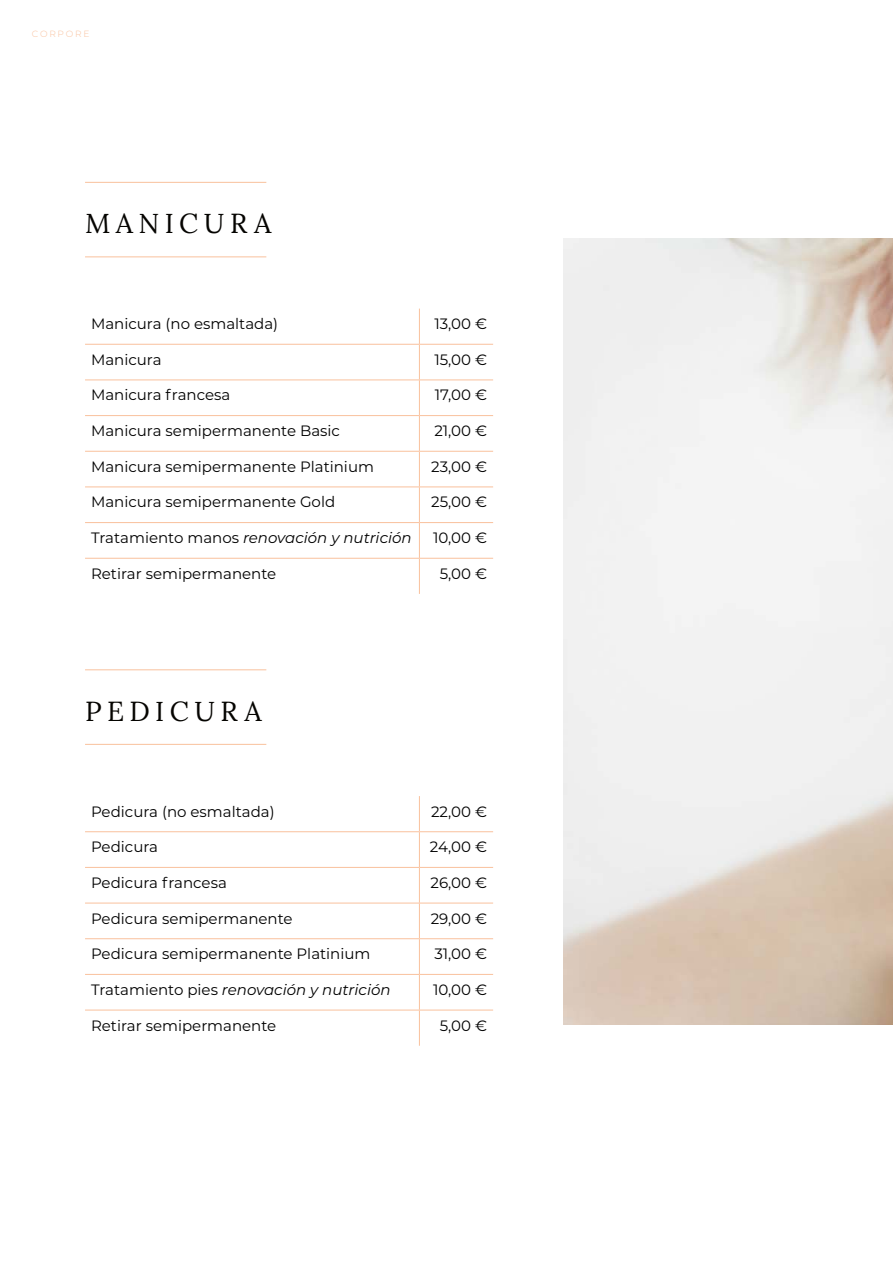
<style>
.page{position:relative;width:893px;height:1263px;background:#fff}
.page>*{position:absolute;margin:0;border:0;box-sizing:border-box;transform-origin:0 0}
.t1{font:27.45px "Lora";letter-spacing:.2em;color:#050400}
.t2{font:15px "Montserrat";color:#000}
.t3{font:italic 15px "Montserrat";color:#000}
.t4{font:300 9px "Montserrat";letter-spacing:.2em;color:#f9c19d}
.s1{font-style:normal}
</style>
<div class="page">
<img style="left:563px;top:239px;width:330px;height:785px">
<hr style="left:85px;top:182px;width:181px;height:1px;background:#f9c19d">
<hr style="left:85px;top:669px;width:181px;height:1px;background:#f9c19d">
<hr style="left:85px;top:256px;width:181px;height:1px;background:#f9c19d">
<hr style="left:85px;top:744px;width:181px;height:1px;background:#f9c19d">
<hr style="left:419px;top:309px;width:1px;height:35px;background:#f9c19d">
<hr style="left:85px;top:344px;width:334px;height:1px;background:#f9c19d">
<hr style="left:419px;top:344px;width:74px;height:1px;background:#f9c19d">
<hr style="left:419px;top:345px;width:1px;height:35px;background:#f9c19d">
<hr style="left:85px;top:380px;width:334px;height:1px;background:#f9c19d">
<hr style="left:419px;top:380px;width:74px;height:1px;background:#f9c19d">
<hr style="left:419px;top:380px;width:1px;height:35px;background:#f9c19d">
<hr style="left:85px;top:415px;width:334px;height:1px;background:#f9c19d">
<hr style="left:419px;top:415px;width:74px;height:1px;background:#f9c19d">
<hr style="left:419px;top:416px;width:1px;height:35px;background:#f9c19d">
<hr style="left:85px;top:451px;width:334px;height:1px;background:#f9c19d">
<hr style="left:419px;top:451px;width:74px;height:1px;background:#f9c19d">
<hr style="left:419px;top:452px;width:1px;height:34px;background:#f9c19d">
<hr style="left:85px;top:486px;width:334px;height:1px;background:#f9c19d">
<hr style="left:419px;top:486px;width:74px;height:1px;background:#f9c19d">
<hr style="left:419px;top:487px;width:1px;height:35px;background:#f9c19d">
<hr style="left:85px;top:522px;width:334px;height:1px;background:#f9c19d">
<hr style="left:419px;top:522px;width:74px;height:1px;background:#f9c19d">
<hr style="left:419px;top:523px;width:1px;height:35px;background:#f9c19d">
<hr style="left:85px;top:558px;width:334px;height:1px;background:#f9c19d">
<hr style="left:419px;top:558px;width:74px;height:1px;background:#f9c19d">
<hr style="left:419px;top:559px;width:1px;height:35px;background:#f9c19d">
<hr style="left:419px;top:796px;width:1px;height:35px;background:#f9c19d">
<hr style="left:85px;top:831px;width:334px;height:1px;background:#f9c19d">
<hr style="left:419px;top:831px;width:74px;height:1px;background:#f9c19d">
<hr style="left:419px;top:832px;width:1px;height:35px;background:#f9c19d">
<hr style="left:85px;top:867px;width:334px;height:1px;background:#f9c19d">
<hr style="left:419px;top:867px;width:74px;height:1px;background:#f9c19d">
<hr style="left:419px;top:868px;width:1px;height:35px;background:#f9c19d">
<hr style="left:85px;top:903px;width:334px;height:1px;background:#f9c19d">
<hr style="left:419px;top:903px;width:74px;height:1px;background:#f9c19d">
<hr style="left:419px;top:903px;width:1px;height:35px;background:#f9c19d">
<hr style="left:85px;top:938px;width:334px;height:1px;background:#f9c19d">
<hr style="left:419px;top:938px;width:74px;height:1px;background:#f9c19d">
<hr style="left:419px;top:939px;width:1px;height:35px;background:#f9c19d">
<hr style="left:85px;top:974px;width:334px;height:1px;background:#f9c19d">
<hr style="left:419px;top:974px;width:74px;height:1px;background:#f9c19d">
<hr style="left:419px;top:975px;width:1px;height:35px;background:#f9c19d">
<hr style="left:85px;top:1010px;width:334px;height:1px;background:#f9c19d">
<hr style="left:419px;top:1010px;width:74px;height:1px;background:#f9c19d">
<hr style="left:419px;top:1010px;width:1px;height:36px;background:#f9c19d">
<p class="t4" style="left:32px;top:28px;width:59px">CORPORE</p>
<h1 class="t1" style="left:85px;top:203px;width:188px">MANICURA</h1>
<p class="t2" style="left:91px;top:313px;width:189px">Manicura (no esmaltada)</p>
<p class="t2" style="left:434px;top:313px;width:54px">13,00 €</p>
<p class="t2" style="left:91px;top:349px;width:72px">Manicura</p>
<p class="t2" style="left:434px;top:349px;width:54px">15,00 €</p>
<p class="t2" style="left:91px;top:385px;width:141px">Manicura francesa</p>
<p class="t2" style="left:435px;top:385px;width:54px">17,00 €</p>
<p class="t2" style="left:91px;top:420px;width:250px">Manicura semipermanente Basic</p>
<p class="t2" style="left:434px;top:420px;width:54px">21,00 €</p>
<p class="t2" style="left:91px;top:456px;width:284px">Manicura semipermanente Platinium</p>
<p class="t2" style="left:431px;top:456px;width:57px">23,00 €</p>
<p class="t2" style="left:91px;top:492px;width:246px">Manicura semipermanente Gold</p>
<p class="t2" style="left:431px;top:492px;width:57px">25,00 €</p>
<p class="t3" style="left:91px;top:527px;width:322px"><span class="s1">Tratamiento manos</span> renovación y nutrición</p>
<p class="t2" style="left:433px;top:527px;width:56px">10,00 €</p>
<p class="t2" style="left:91px;top:563px;width:187px">Retirar semipermanente</p>
<p class="t2" style="left:440px;top:563px;width:49px">5,00 €</p>
<h1 class="t1" style="left:85px;top:690px;width:178px">PEDICURA</h1>
<p class="t2" style="left:91px;top:801px;width:185px">Pedicura (no esmaltada)</p>
<p class="t2" style="left:431px;top:801px;width:58px">22,00 €</p>
<p class="t2" style="left:91px;top:837px;width:69px">Pedicura</p>
<p class="t2" style="left:430px;top:837px;width:59px">24,00 €</p>
<p class="t2" style="left:91px;top:872px;width:137px">Pedicura francesa</p>
<p class="t2" style="left:431px;top:872px;width:58px">26,00 €</p>
<p class="t2" style="left:91px;top:908px;width:203px">Pedicura semipermanente</p>
<p class="t2" style="left:431px;top:908px;width:58px">29,00 €</p>
<p class="t2" style="left:91px;top:943px;width:281px">Pedicura semipermanente Platinium</p>
<p class="t2" style="left:434px;top:943px;width:54px">31,00 €</p>
<p class="t3" style="left:91px;top:979px;width:301px"><span class="s1">Tratamiento pies</span> renovación y nutrición</p>
<p class="t2" style="left:433px;top:979px;width:56px">10,00 €</p>
<p class="t2" style="left:91px;top:1015px;width:187px">Retirar semipermanente</p>
<p class="t2" style="left:440px;top:1015px;width:49px">5,00 €</p>
</div>
